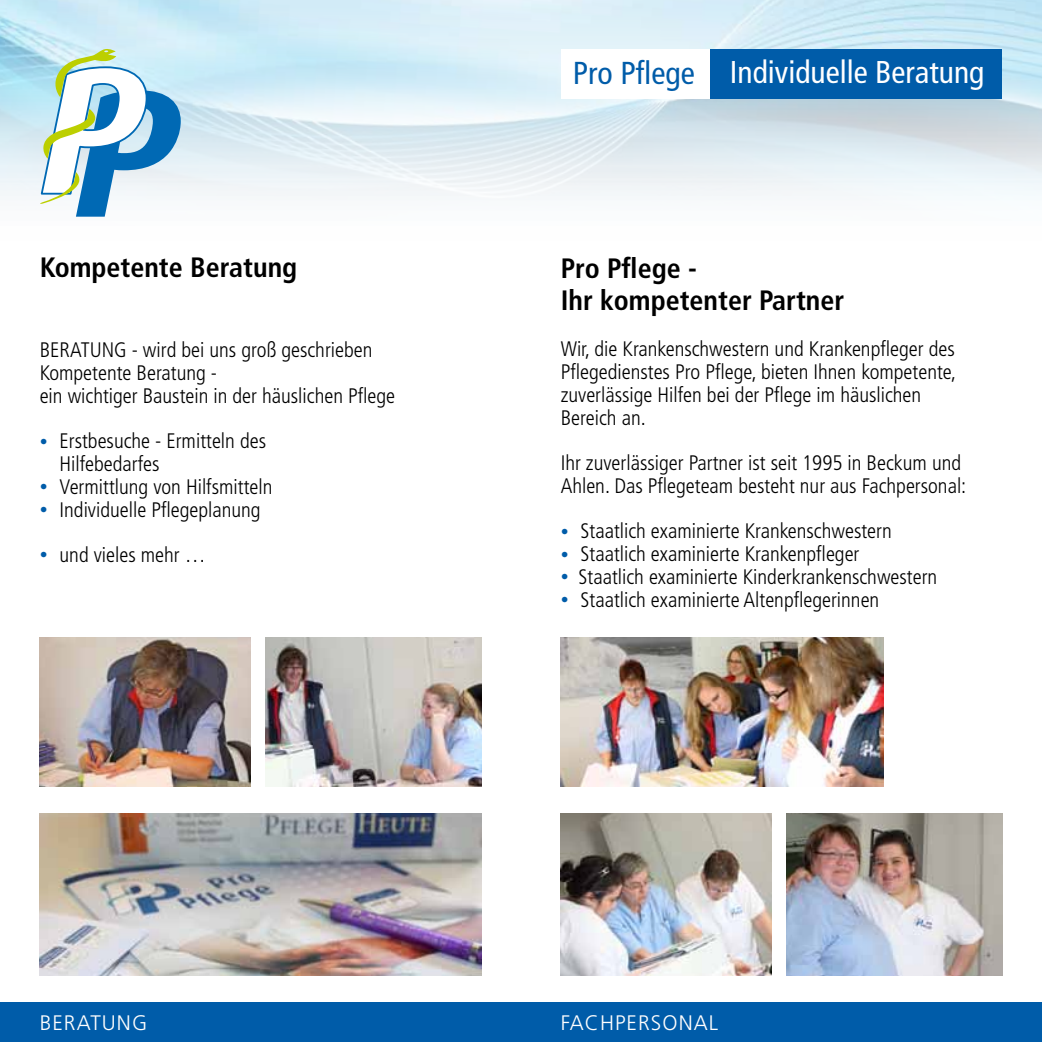
<style>
.page{position:relative;width:1042px;height:1042px;background:#fff}
.page>*{position:absolute;margin:0;border:0;box-sizing:border-box;transform-origin:0 0}
.t1{font:condensed 31.5px "Frutiger";color:#fff}
.t2{font:700 condensed 28px/31.5px "Frutiger";color:#000}
.t3{font:300 condensed 21px/22.8px "Frutiger";color:#000}
.t4{font:300 21px "Frutiger";letter-spacing:.05em;color:#fff}
.s1{font-weight:700;font-stretch:normal;font-size:15.75px;color:#005ca9}
.s2{font-size:31.68px;color:#005ca9}
</style>
<div class="page">
<img style="left:0;top:0;width:1042px;height:196px">
<img style="left:561px;top:814px;width:210px;height:161px">
<div style="left:0;top:1002px;width:1042px;height:40px;background:#005ca9"></div>
<div style="left:704px;top:50px;width:298px;height:49px;background:#005ca9"></div>
<div style="left:561px;top:50px;width:148px;height:49px;background:#fff"></div>
<img style="left:40px;top:814px;width:441px;height:161px">
<img style="left:561px;top:637px;width:322px;height:149px">
<svg style="left:39px;top:48px;width:142px;height:169px"></svg>
<img style="left:40px;top:637px;width:211px;height:149px">
<img style="left:265px;top:637px;width:216px;height:149px">
<img style="left:786px;top:814px;width:216px;height:161px">
<h2 class="t2" style="left:40px;top:252px;width:259px">Kompetente Beratung</h2>
<p class="t3" style="left:40px;top:339px;width:357px;text-indent:50px">ung - wird bei uns groß geschrieben<br>Kompetente Beratung -<br>ein wichtiger Baustein in der häuslichen Pflege</p>
<p class="t3" style="left:60px;top:430px;width:208px;text-indent:-20px"><span class="s1">•</span> Erstbesuche - Ermitteln des<br>Hilfebedarfes</p>
<p class="t3" style="left:40px;top:475px;width:234px"><span class="s1">•</span> Vermittlung von Hilfsmitteln</p>
<p class="t3" style="left:40px;top:498px;width:222px"><span class="s1">•</span> Individuelle Pflegeplanung</p>
<p class="t3" style="left:40px;top:544px;width:168px"><span class="s1">•</span> und vieles mehr …</p>
<p class="t3" style="left:40px;top:339px;width:21px">Berat</p>
<h1 class="t1" style="left:573px;top:54px;width:413px"><span class="s2">Pro Pflege</span> Individuelle Beratung</h1>
<h2 class="t2" style="left:561px;top:253px;width:285px">Pro Pflege -<br>Ihr kompetenter Partner</h2>
<p class="t3" style="left:561px;top:338px;width:397px">Wir, die Krankenschwestern und Krankenpfleger des Pflegedienstes Pro Pflege, bieten Ihnen kompetente, zuverlässige Hilfen bei der Pflege im häuslichen Bereich an.</p>
<p class="t3" style="left:561px;top:452px;width:407px">Ihr zuverlässiger Partner ist seit 1995 in Beckum und<br>Ahlen. Das Pflegeteam besteht nur aus Fachpersonal:</p>
<p class="t3" style="left:561px;top:520px;width:333px"><span class="s1">•</span> Staatlich examinierte Krankenschwestern</p>
<p class="t3" style="left:561px;top:543px;width:300px"><span class="s1">•</span> Staatlich examinierte Krankenpfleger</p>
<p class="t3" style="left:561px;top:566px;width:378px"><span class="s1">•</span> Staatlich examinierte Kinderkrankenschwestern</p>
<p class="t3" style="left:561px;top:588px;width:320px"><span class="s1">•</span> Staatlich examinierte Altenpflegerinnen</p>
<p class="t4" style="left:40px;top:1011px;width:109px">BERATUNG</p>
<p class="t4" style="left:561px;top:1011px;width:159px">FACHPERSONAL</p>
</div>
